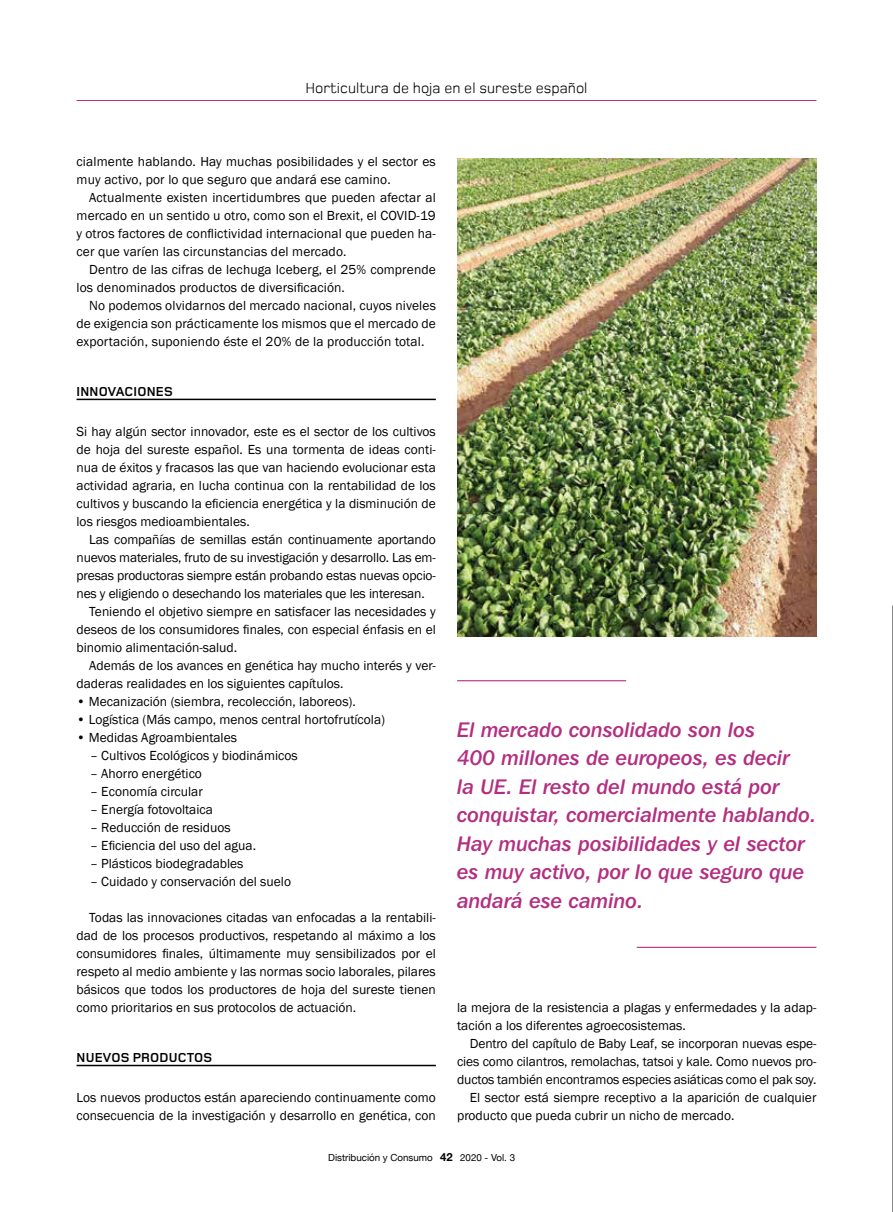
<style>
.page{position:relative;width:893px;height:1212px;background:#fff}
.page>*{position:absolute;margin:0;border:0;box-sizing:border-box;transform-origin:0 0}
.t1{font:21px/28.5px "Franklin Gothic IT Cby BT Med Ital";color:#b32e81}
.t2{font:15px "Foundry Monoline";color:#000}
.t3{font:13.5px/18px "Franklin Gothic";color:#000}
.t4{font:700 13.5px "Foundry Monoline";letter-spacing:.015em;color:#000}
.t5{font:9.75px "Helvetica Neue";color:#000}
.s1{font-family:"Helvetica Neue LT Std";font-weight:700;font-size:11.25px}
</style>
<div class="page">
<hr style="left:77px;top:399px;width:359px;height:1px;background:#000">
<hr style="left:77px;top:1065px;width:359px;height:1px;background:#000">
<img style="left:457px;top:158px;width:359px;height:479px">
<hr style="left:457px;top:680px;width:169px;height:1px;background:#b32e81">
<hr style="left:637px;top:947px;width:179px;height:1px;background:#b32e81">
<svg style="left:892px;top:606px;width:1px;height:606px"></svg>
<hr style="left:77px;top:100px;width:739px;height:1px;background:#b32e81">
<p class="t2" style="left:305px;top:80px;width:284px">Horticultura de hoja en el sureste español</p>
<p class="t3" style="left:77px;top:153px;width:361px">cialmente hablando. Hay muchas posibilidades y el sector es muy activo, por lo que seguro que andará ese camino.</p>
<p class="t3" style="left:77px;top:189px;width:361px;text-align:justify;text-indent:13px">Actualmente existen incertidumbres que pueden afectar al mercado en un sentido u otro, como son el Brexit, el COVID-19 y otros factores de conflictividad internacional que pueden ha&shy;cer que varíen las circunstancias del mercado.</p>
<p class="t3" style="left:77px;top:261px;width:361px;text-indent:13px">Dentro de las cifras de lechuga Iceberg, el 25% comprende los denominados productos de diversificación.</p>
<p class="t3" style="left:77px;top:297px;width:361px;text-align:justify;text-indent:13px">No podemos olvidarnos del mercado nacional, cuyos niveles de exigencia son prácticamente los mismos que el mercado de exportación, suponiendo éste el 20% de la producción total.</p>
<p class="t4" style="left:77px;top:384px;width:98px">INNOVACIONES</p>
<p class="t3" style="left:77px;top:423px;width:361px;text-align:justify">Si hay algún sector innovador, este es el sector de los cultivos de hoja del sureste español. Es una tormenta de ideas conti&shy;nua de éxitos y fracasos las que van haciendo evolucionar esta actividad agraria, en lucha continua con la rentabilidad de los cultivos y buscando la eficiencia energética y la disminución de los riesgos medioambientales.</p>
<p class="t3" style="left:89px;top:531px;width:348px">Las compañías de semillas están continuamente aportando</p>
<p class="t3" style="left:77px;top:549px;width:361px">nuevos materiales, fruto de su investigación y desarrollo. Las em-</p>
<p class="t3" style="left:77px;top:567px;width:361px">presas productoras siempre están probando estas nuevas opcio-</p>
<p class="t3" style="left:77px;top:585px;width:350px">nes y eligiendo o desechando los materiales que les interesan.</p>
<p class="t3" style="left:89px;top:603px;width:348px">Teniendo el objetivo siempre en satisfacer las necesidades y</p>
<p class="t3" style="left:77px;top:621px;width:361px">deseos de los consumidores finales, con especial énfasis en el</p>
<p class="t3" style="left:77px;top:639px;width:162px">binomio alimentación-salud.</p>
<p class="t3" style="left:89px;top:657px;width:348px">Además de los avances en genética hay mucho interés y ver-</p>
<p class="t3" style="left:77px;top:675px;width:268px">daderas realidades en los siguientes capítulos.</p>
<p class="t3" style="left:77px;top:693px;width:281px">• Mecanización (siembra, recolección, laboreos).</p>
<p class="t3" style="left:77px;top:711px;width:310px">• Logística (Más campo, menos central hortofrutícola)</p>
<p class="t3" style="left:77px;top:729px;width:162px">• Medidas Agroambientales</p>
<p class="t3" style="left:90px;top:747px;width:209px">– Cultivos Ecológicos y biodinámicos</p>
<p class="t3" style="left:90px;top:765px;width:113px">– Ahorro energético</p>
<p class="t3" style="left:90px;top:783px;width:114px">– Economía circular</p>
<p class="t3" style="left:90px;top:801px;width:124px">– Energía fotovoltaica</p>
<p class="t3" style="left:90px;top:819px;width:142px">– Reducción de residuos</p>
<p class="t3" style="left:90px;top:837px;width:167px">– Eficiencia del uso del agua.</p>
<p class="t3" style="left:90px;top:855px;width:155px">– Plásticos biodegradables</p>
<p class="t3" style="left:90px;top:873px;width:202px">– Cuidado y conservación del suelo</p>
<p class="t3" style="left:77px;top:909px;width:361px;text-align:justify;text-indent:13px">Todas las innovaciones citadas van enfocadas a la rentabili&shy;dad de los procesos productivos, respetando al máximo a los consumidores finales, últimamente muy sensibilizados por el respeto al medio ambiente y las normas socio laborales, pilares básicos que todos los productores de hoja del sureste tienen como prioritarios en sus protocolos de actuación.</p>
<p class="t4" style="left:77px;top:1050px;width:137px">NUEVOS PRODUCTOS</p>
<p class="t3" style="left:77px;top:1089px;width:361px">Los nuevos productos están apareciendo continuamente como consecuencia de la investigación y desarrollo en genética, con</p>
<h1 class="t1" style="left:457px;top:715px;width:361px">El mercado consolidado son los<br>400 millones de europeos, es decir<br>la UE. El resto del mundo está por conquistar, comercialmente hablando.<br>Hay muchas posibilidades y el sector es muy activo, por lo que seguro que andará ese camino.</h1>
<p class="t3" style="left:457px;top:999px;width:361px">la mejora de la resistencia a plagas y enfermedades y la adap&shy;tación a los diferentes agroecosistemas.</p>
<p class="t3" style="left:470px;top:1035px;width:348px">Dentro del capítulo de Baby Leaf, se incorporan nuevas espe-</p>
<p class="t3" style="left:457px;top:1053px;width:361px">cies como cilantros, remolachas, tatsoi y kale. Como nuevos pro-</p>
<p class="t3" style="left:457px;top:1071px;width:361px">ductos también encontramos especies asiáticas como el pak soy.</p>
<p class="t3" style="left:470px;top:1089px;width:348px">El sector está siempre receptivo a la aparición de cualquier</p>
<p class="t3" style="left:457px;top:1107px;width:279px">producto que pueda cubrir un nicho de mercado.</p>
<p class="t5" style="left:328px;top:1150px;width:188px">Distribución y Consumo <span class="s1">42</span> 2020 - Vol. 3</p>
</div>
